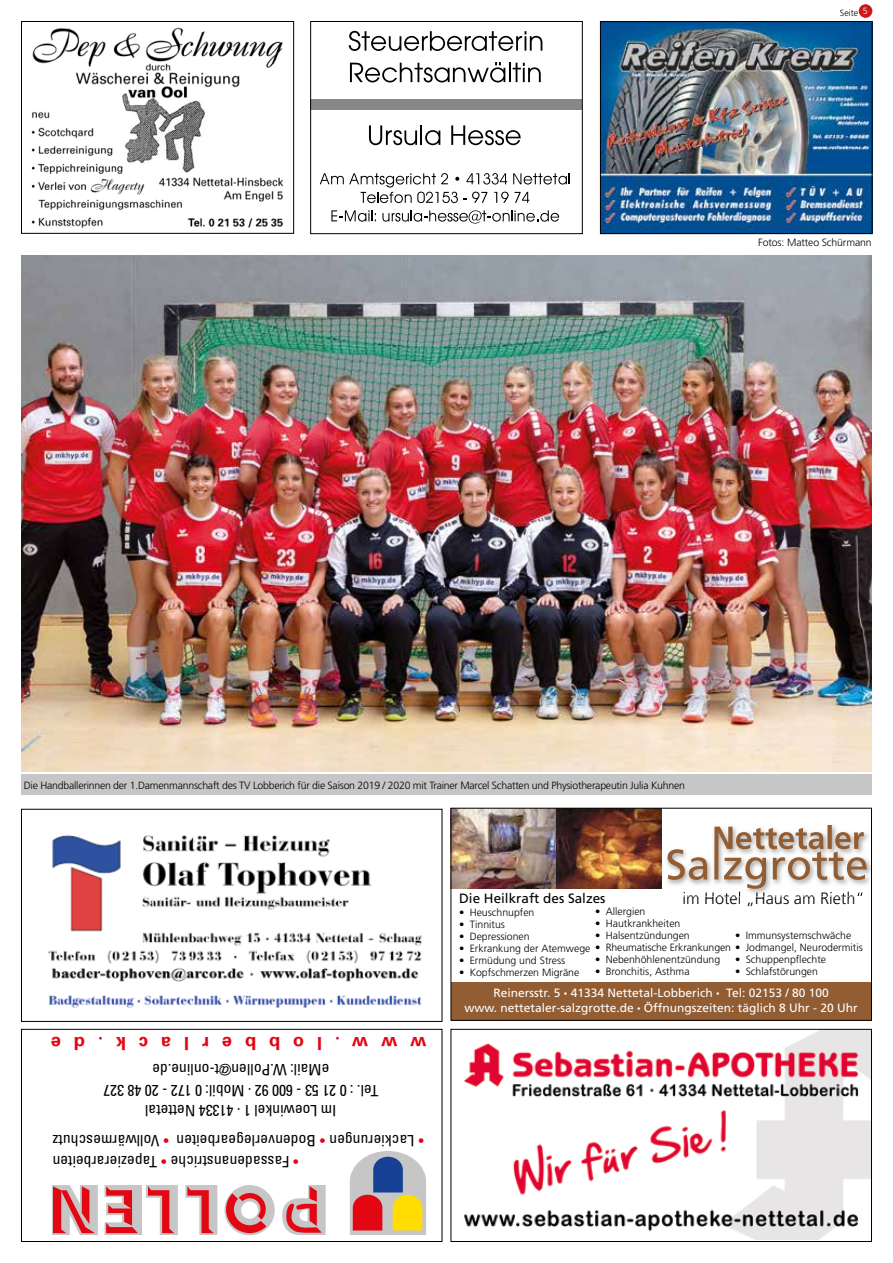
<style>
.page{position:relative;width:893px;height:1263px;background:#fff}
.page>*{position:absolute;margin:0;border:0;box-sizing:border-box;transform-origin:0 0}
.t1{font:700 18.6px "Univers";color:#e30613}
.t2{font:700 18.15px "Univers";letter-spacing:.71em;color:#e30613}
.t3{font:300 16.35px "Frutiger";color:#000}
.t4{font:condensed 15.6px/20.2px "Univers";color:#000;text-align:center}
.t5{font:13.5px "Frutiger";color:#000}
.t6{font:12px/14.4px "Frutiger";color:#fff;text-align:center}
.t7{font:300 10.5px "Frutiger";color:#000}
.t8{font:300 10.5px "Frutiger";letter-spacing:-.02em;color:#000}
.t9{font:300 9px "Frutiger";color:#000}
.s1{font-weight:700;font-stretch:normal;font-size:18.6px;color:#e30613}
.s2{font-size:7.05px}
</style>
<div class="page">
<img style="left:464px;top:1031px;width:406px;height:208px">
<div style="left:451px;top:1029px;width:421px;height:213px;border:1px solid #000"></div>
<svg style="left:350px;top:1151px;width:76px;height:84px;background:#bc9c89"></svg>
<svg style="left:282px;top:1185px;width:44px;height:50px"></svg>
<svg style="left:185px;top:1185px;width:32px;height:50px"></svg>
<svg style="left:104px;top:1185px;width:74px;height:50px"></svg>
<svg style="left:52px;top:1185px;width:46px;height:50px;background:#d68085"></svg>
<svg style="left:224px;top:1185px;width:51px;height:50px"></svg>
<div style="left:21px;top:1029px;width:421px;height:213px;border:1px solid #000"></div>
<img style="left:602px;top:23px;width:268px;height:209px">
<div style="left:600px;top:21px;width:272px;height:213px;border:1px solid #000"></div>
<img style="left:48px;top:835px;width:375px;height:173px">
<div style="left:21px;top:809px;width:421px;height:213px;border:1px solid #000"></div>
<img style="left:453px;top:810px;width:208px;height:79px">
<div style="left:451px;top:982px;width:420px;height:38px;background:#935d33"></div>
<img style="left:666px;top:834px;width:204px;height:63px">
<img style="left:684px;top:891px;width:178px;height:6px">
<svg style="left:668px;top:825px;width:199px;height:64px"></svg>
<div style="left:451px;top:808px;width:421px;height:212px;border:1px solid #000"></div>
<div style="left:21px;top:21px;width:273px;height:213px;border:1px solid #000"></div>
<img style="left:31px;top:27px;width:253px;height:201px">
<div style="left:21px;top:774px;width:851px;height:21px;background:#c6c6c6"></div>
<img style="left:21px;top:255px;width:851px;height:517px">
<div style="left:311px;top:99px;width:271px;height:11px;background:#878787"></div>
<svg style="left:349px;top:31px;width:193px;height:20px"></svg>
<svg style="left:350px;top:62px;width:191px;height:20px"></svg>
<svg style="left:369px;top:125px;width:48px;height:20px"></svg>
<hr style="left:420px;top:125px;width:2px;height:20px;background:#000">
<svg style="left:425px;top:130px;width:15px;height:15px"></svg>
<svg style="left:451px;top:125px;width:70px;height:20px"></svg>
<svg style="left:320px;top:173px;width:250px;height:30px"></svg>
<svg style="left:331px;top:210px;width:45px;height:12px"></svg>
<svg style="left:382px;top:210px;width:177px;height:14px"></svg>
<div style="left:310px;top:21px;width:273px;height:213px;border:1px solid #000"></div>
<div style="left:859px;top:4px;width:13px;height:14px;background:#cd171a;border-radius:50%"></div>
<p class="t9" style="left:840px;top:7px;width:30px">Seite <sup>5</sup></p>
<p class="t7" style="left:758px;top:237px;width:115px">Fotos: Matteo Schürmann</p>
<p class="t8" style="left:24px;top:779px;width:663px">Die Handballerinnen der 1.Damenmannschaft des TV Lobberich für die Saison 2019 / 2020 mit Trainer Marcel Schatten und Physiotherapeutin Julia Kuhnen</p>
<h2 class="t2" style="left:340px;top:1055px;width:291px;rotate:-180deg">.lobberlack.de</h2>
<h2 class="t2" style="left:426px;top:1055px;width:76px;rotate:-180deg">www</h2>
<h3 class="t4" style="left:378px;top:1121px;width:277px;rotate:-180deg">Im Loewinkel 1 · 41334 Nettetal<br>Tel. : 0 21 53 - 600 92 · Mobil: 0 172 - 20 48 327 eMail: W.Pollen@t-online.de</h3>
<h3 class="t4" style="left:159px;top:1151px;width:108px;rotate:-180deg">Vollwärmeschutz</h3>
<h1 class="t1" style="left:169px;top:1154px;width:8px;rotate:-180deg">•</h1>
<h3 class="t4" style="left:316px;top:1151px;width:141px;rotate:-180deg">Bodenverlegearbeiten</h3>
<h1 class="t1" style="left:326px;top:1154px;width:8px;rotate:-180deg">•</h1>
<h3 class="t4" style="left:414px;top:1151px;width:86px;rotate:-180deg">Lackierungen</h3>
<h1 class="t1" style="left:424px;top:1154px;width:8px;rotate:-180deg">•</h1>
<h3 class="t4" style="left:289px;top:1172px;width:238px;rotate:-180deg">Fassadenanstriche T<span class="s1">•</span> apezierarbeiten</h3>
<h1 class="t1" style="left:299px;top:1174px;width:8px;rotate:-180deg">•</h1>
<h3 class="t3" style="left:682px;top:889px;width:184px">im Hotel „Haus am Rieth“</h3>
<p class="t5" style="left:459px;top:890px;width:148px">Die Heilkraft des Salzes</p>
<p class="t7" style="left:595px;top:905px;width:52px">• Allergien</p>
<p class="t7" style="left:595px;top:917px;width:87px">• Hautkrankheiten</p>
<p class="t7" style="left:595px;top:929px;width:96px">• Halsentzündungen</p>
<p class="t7" style="left:595px;top:941px;width:269px">• Rheumatische Erkrankungen • Jodmangel, Neurodermitis</p>
<p class="t7" style="left:595px;top:953px;width:126px">• Nebenhöhlenentzündung</p>
<p class="t7" style="left:595px;top:965px;width:96px">• Bronchitis, Asthma</p>
<p class="t7" style="left:459px;top:906px;width:77px">• Heuschnupfen</p>
<p class="t7" style="left:459px;top:918px;width:47px">• Tinnitus</p>
<p class="t7" style="left:459px;top:930px;width:72px">• Depressionen</p>
<p class="t7" style="left:459px;top:942px;width:133px">• Erkrankung der Atemwege</p>
<p class="t7" style="left:459px;top:954px;width:108px">• Ermüdung und Stress</p>
<p class="t7" style="left:459px;top:966px;width:122px">• Kopfschmerzen Migräne</p>
<p class="t6" style="left:465px;top:986px;width:395px">Reinersstr. 5 <span class="s2">•</span> 41334 Nettetal-Lobberich <span class="s2">•</span> Tel: 02153 / 80 100<br>www. nettetaler-salzgrotte.de <span class="s2">•</span> Öffnungszeiten: täglich 8 Uhr - 20 Uhr</p>
<p class="t7" style="left:735px;top:929px;width:118px">• Immunsystemschwäche</p>
<p class="t7" style="left:735px;top:953px;width:93px">• Schuppenpflechte</p>
<p class="t7" style="left:735px;top:965px;width:84px">• Schlafstörungen</p>
</div>
